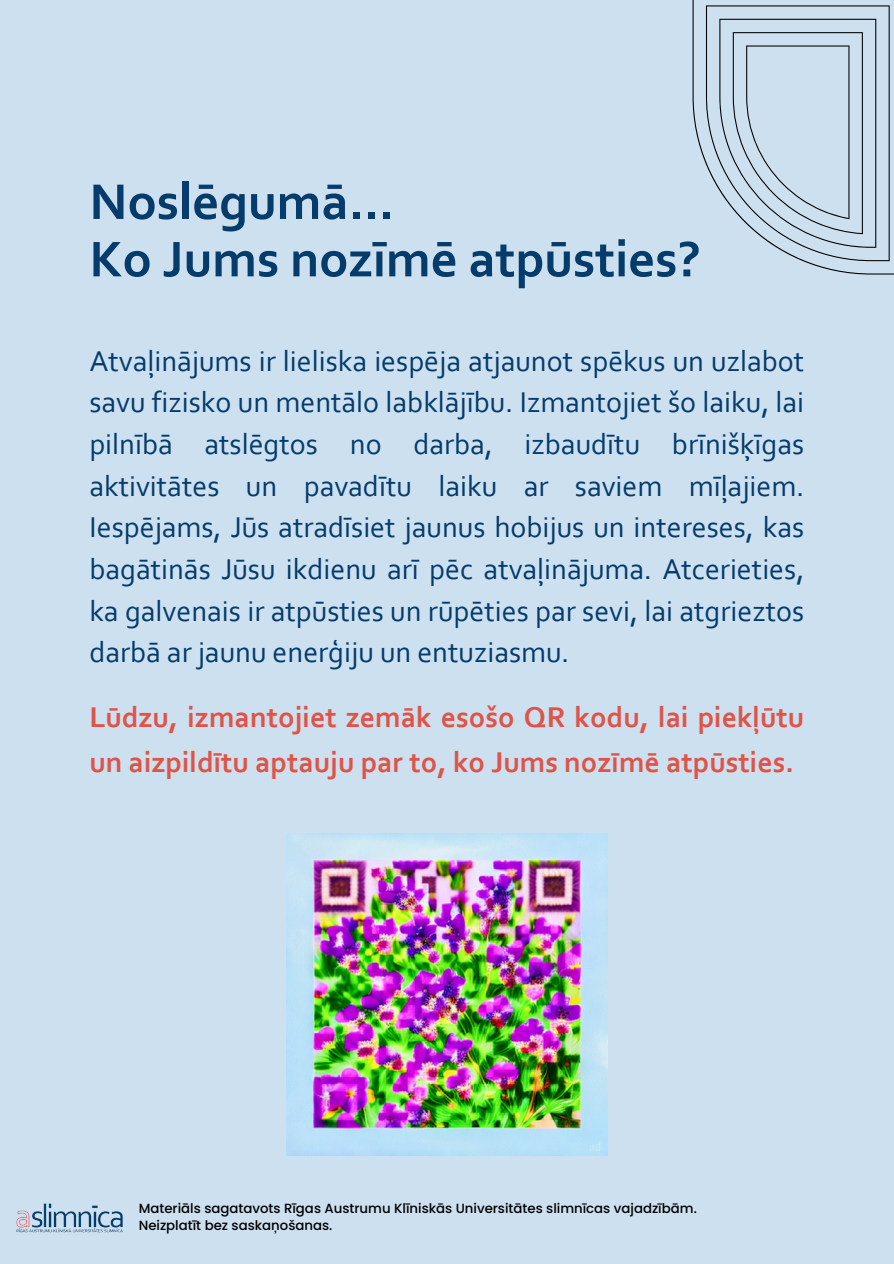
<style>
.page{position:relative;width:894px;height:1264px;background:#fff}
.page>*{position:absolute;margin:0;border:0;box-sizing:border-box;transform-origin:0 0}
.t1{font:700 52.5px/57.3px "Corbel";color:#053c6b}
.t2{font:30px/41.7px "Corbel";color:#053c6b;text-align:justify}
.t3{font:700 30px/45px "Corbel";color:#e05347}
.t4{font:500 13.35px "Poppins";color:#000}
</style>
<div class="page">
<div style="left:0;top:0;width:893px;height:1263px;background:#cde0f0"></div>
<img style="left:16px;top:1203px;width:107px;height:30px">
<svg style="left:692px;top:0;width:201px;height:274px"></svg>
<svg style="left:705px;top:5px;width:184px;height:256px"></svg>
<svg style="left:719px;top:19px;width:157px;height:229px"></svg>
<img style="left:286px;top:833px;width:321px;height:321px">
<h1 class="t1" style="left:89px;top:177px;width:613px">Noslēgumā...<br>Ko Jums nozīmē atpūsties?</h1>
<p class="t2" style="left:89px;top:342px;width:716px">Atvaļinājums ir lieliska iespēja atjaunot spēkus un uzlabot savu fizisko un mentālo labklājību. Izmantojiet šo laiku, lai pilnībā atslēgtos no darba, izbaudītu brīnišķīgas aktivitātes un pavadītu laiku ar saviem mīļajiem.<br>Iespējams, Jūs atradīsiet jaunus hobijus un intereses, kas bagātinās Jūsu ikdienu arī pēc atvaļinājuma. Atcerieties, ka galvenais ir atpūsties un rūpēties par sevi, lai atgrieztos darbā ar jaunu enerģiju un entuziasmu.</p>
<p class="t3" style="left:89px;top:696px;width:716px">Lūdzu, izmantojiet zemāk esošo QR kodu, lai piekļūtu un aizpildītu aptauju par to, ko Jums nozīmē atpūsties.</p>
<h3 class="t4" style="left:139px;top:1198px;width:559px">Materiāls sagatavots Rīgas Austrumu Klīniskās Universitātes slimnīcas vajadzībām.</h3>
<h2 class="t4" style="left:139px;top:1216px;width:195px">Neizplatīt bez saskaņošanas.</h2>
</div>
